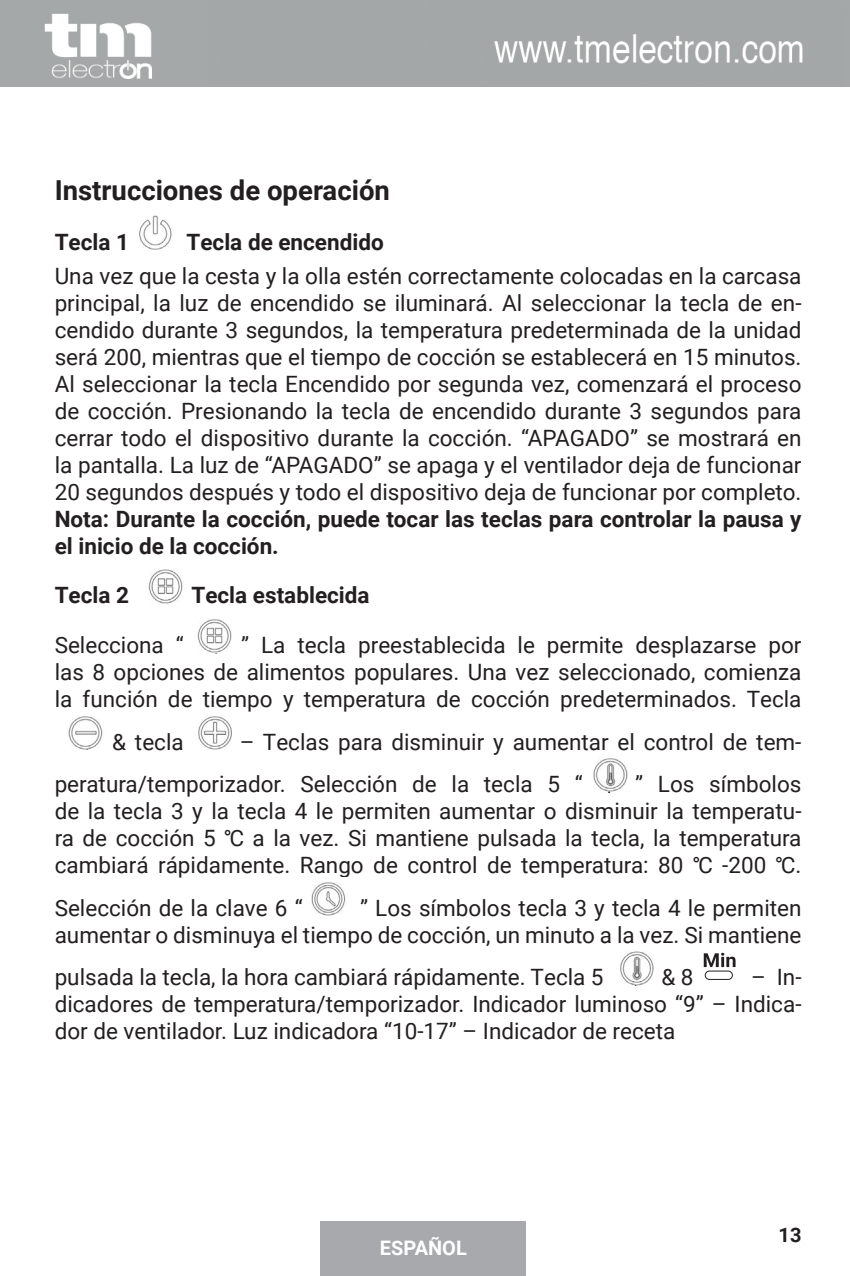
<style>
.page{position:relative;width:850px;height:1276px;background:#fff}
.page>*{position:absolute;margin:0;border:0;box-sizing:border-box;transform-origin:0 0}
.t1{font:700 27.5px "Roboto";color:#231f20}
.t2{font:22.5px/27px "Roboto";color:#231f20;text-align:justify}
.t3{font:700 22.5px/27px "Roboto";color:#231f20}
.t4{font:700 20px "Roboto";color:#fff}
.t5{font:700 20px "Roboto";color:#231f20}
</style>
<div class="page">
<img style="left:19px;top:0;width:830px;height:87px">
<div style="left:320px;top:1221px;width:206px;height:54px;background:#a8a9ad"></div>
<img style="left:139px;top:215px;width:33px;height:35px">
<img style="left:148px;top:569px;width:35px;height:34px">
<img style="left:197px;top:619px;width:35px;height:34px">
<img style="left:68px;top:716px;width:35px;height:33px">
<img style="left:198px;top:716px;width:34px;height:33px">
<img style="left:593px;top:758px;width:35px;height:34px">
<img style="left:311px;top:882px;width:34px;height:33px">
<img style="left:620px;top:951px;width:34px;height:34px">
<svg style="left:703px;top:952px;width:32px;height:15px"></svg>
<div style="left:704px;top:970px;width:28px;height:9px;border:1px solid #231f20;border-radius:4px"></div>
<p class="t1" style="left:55px;top:171px;width:337px">Instrucciones de operación</p>
<p class="t3" style="left:55px;top:227px;width:76px">Tecla 1</p>
<p class="t3" style="left:186px;top:227px;width:199px">Tecla de encendido</p>
<p class="t2" style="left:55px;top:261px;width:748px">Una vez que la cesta y la olla estén correctamente colocadas en la carcasa principal, la luz de encendido se iluminará. Al seleccionar la tecla de en&shy;cendido durante 3 segundos, la temperatura predeterminada de la unidad será 200, mientras que el tiempo de cocción se establecerá en 15 minutos.<br>Al seleccionar la tecla Encendido por segunda vez, comenzará el proceso de cocción. Presionando la tecla de encendido durante 3 segundos para cerrar todo el dispositivo durante la cocción. “APAGADO” se mostrará en la pantalla. La luz de “APAGADO” se apaga y el ventilador deja de funcionar 20 segundos después y todo el dispositivo deja de funcionar por completo.</p>
<p class="t3" style="left:55px;top:504px;width:748px">Nota: Durante la cocción, puede tocar las teclas para controlar la pausa y el inicio de la cocción.</p>
<p class="t3" style="left:55px;top:581px;width:76px">Tecla 2</p>
<p class="t3" style="left:191px;top:581px;width:180px">Tecla establecida</p>
<p class="t2" style="left:55px;top:630px;width:131px">Selecciona “</p>
<p class="t2" style="left:55px;top:630px;width:748px;text-indent:186px">” La tecla preestablecida le permite desplazarse por las 8 opciones de alimentos populares. Una vez seleccionado, comienza la función de tiempo y temperatura de cocción predeterminados. Tecla</p>
<p class="t2" style="left:112px;top:727px;width:73px">&amp; tecla</p>
<p class="t2" style="left:55px;top:719px;width:748px;line-height:42.5px;text-indent:185px">– Teclas para disminuir y aumentar el control de tem&shy;peratura/temporizador. Selección de la tecla 5 “</p>
<p class="t2" style="left:55px;top:769px;width:748px;text-indent:580px">” Los símbolos de la tecla 3 y la tecla 4 le permiten aumentar o disminuir la temperatu&shy;ra de cocción 5 ℃ a la vez. Si mantiene pulsada la tecla, la temperatura cambiará rápidamente. Rango de control de temperatura: 80 ℃ -200 ℃.</p>
<p class="t2" style="left:55px;top:893px;width:249px">Selección de la clave 6 “</p>
<p class="t2" style="left:55px;top:893px;width:748px;text-align:right">” Los símbolos tecla 3 y tecla 4 le permiten<br>aumentar o disminuya el tiempo de cocción, un minuto a la vez. Si mantiene</p>
<p class="t2" style="left:55px;top:962px;width:550px">pulsada la tecla, la hora cambiará rápidamente. Tecla 5</p>
<p class="t2" style="left:661px;top:962px;width:34px">&amp; 8</p>
<p class="t2" style="left:55px;top:962px;width:748px;text-indent:696px">– In&shy;dicadores de temperatura/temporizador. Indicador luminoso “9” – Indica&shy;dor de ventilador. Luz indicadora “10-17” – Indicador de receta</p>
<p class="t4" style="left:380px;top:1233px;width:88px">ESPAÑOL</p>
<p class="t5" style="left:778px;top:1221px;width:24px">13</p>
</div>
